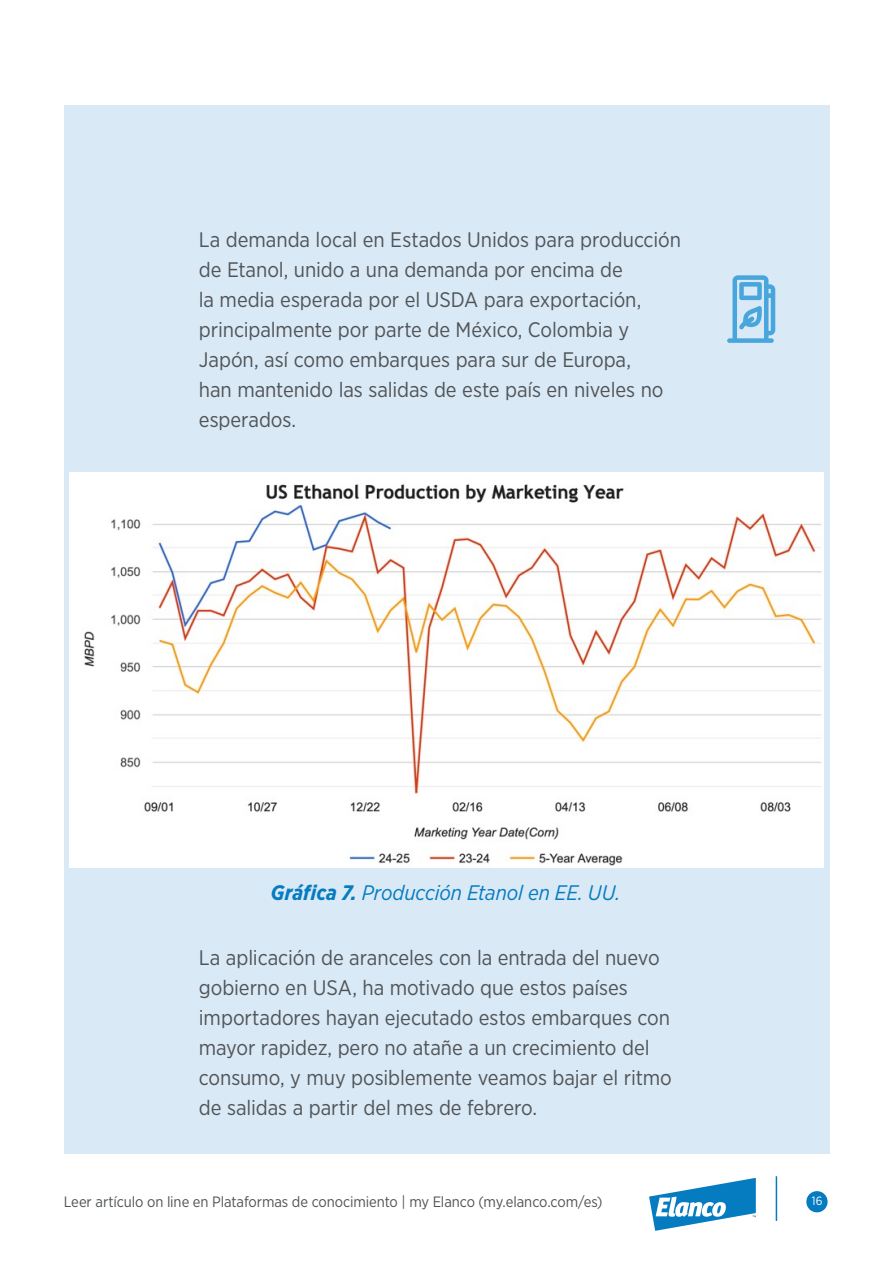
<style>
.page{position:relative;width:893px;height:1263px;background:#fff}
.page>*{position:absolute;margin:0;border:0;box-sizing:border-box;transform-origin:0 0}
.Online_txt{font:21px/30px "Gotham Narrow";letter-spacing:-.005em;color:#505457}
.Online_txt-2{font:italic 21px "Gotham Narrow";letter-spacing:-.005em;color:#067cc0}
.t1{font:15px "Gotham Narrow";letter-spacing:-.005em;color:#505457}
.t2{font:12px "Gotham Narrow";color:#fff}
.s1{font-weight:700}
</style>
<div class="page">
<div style="left:64px;top:105px;width:765px;height:1048px;background:#d9e9f6"></div>
<div style="left:806px;top:1191px;width:22px;height:21px;background:#067cc0;border-radius:50%"></div>
<hr style="left:776px;top:1176px;width:1px;height:45px;background:#067cc0">
<svg style="left:649px;top:1178px;width:107px;height:53px"></svg>
<svg style="left:727px;top:275px;width:48px;height:68px"></svg>
<img style="left:70px;top:472px;width:753px;height:396px">
<div style="left:102px;top:860px;width:128px;height:8px;background:#fff"></div>
<div style="left:696px;top:860px;width:127px;height:8px;background:#fff"></div>
<p class="Online_txt" style="left:199px;top:224px;width:484px">La demanda local en Estados Unidos para producción de Etanol, unido a una demanda por encima de<br>la media esperada por el USDA para exportación, principalmente por parte de México, Colombia y Japón, así como embarques para sur de Europa,<br>han mantenido las salidas de este país en niveles no esperados.</p>
<p class="Online_txt-2" style="left:271px;top:879px;width:351px"><span class="s1">Gráfica 7.</span> Producción Etanol en EE. UU.</p>
<p class="Online_txt" style="left:199px;top:942px;width:474px">La aplicación de aranceles con la entrada del nuevo gobierno en USA, ha motivado que estos países importadores hayan ejecutado estos embarques con mayor rapidez, pero no atañe a un crecimiento del consumo, y muy posiblemente veamos bajar el ritmo de salidas a partir del mes de febrero.</p>
<p class="t1" style="left:64px;top:1192px;width:540px">Leer artículo on line en Plataformas de conocimiento | my Elanco (my.elanco.com/es)</p>
<p class="t2" style="left:812px;top:1194px;width:12px">16</p>
</div>
